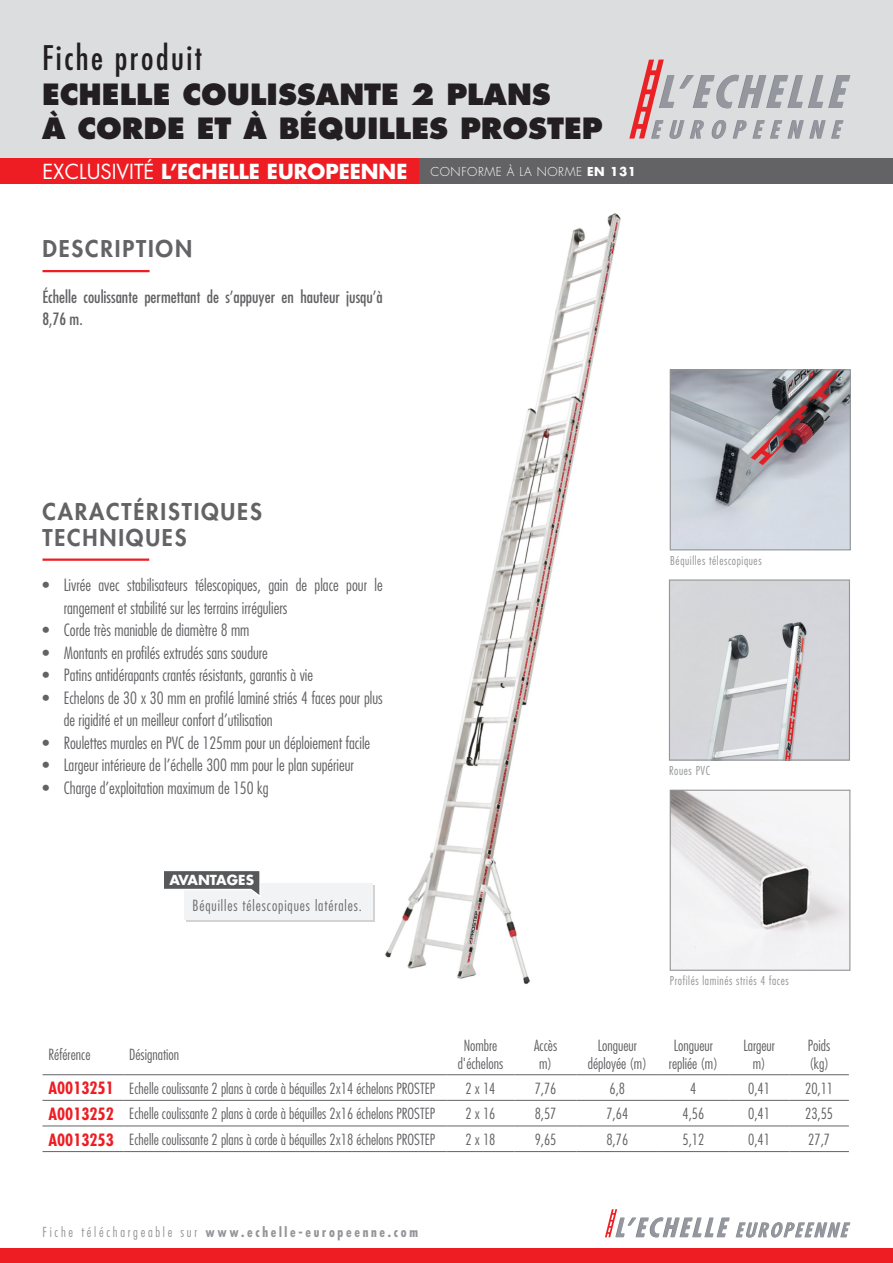
<style>
.page{position:relative;width:893px;height:1263px;background:#fff}
.page>*{position:absolute;margin:0;border:0;box-sizing:border-box;transform-origin:0 0}
.t1{font:condensed 33px "Futura Std";letter-spacing:.075em;color:#231f20}
.Nom_produit{font:800 28.5px "Futura Std";color:#231f20}
.t2{font:800 22.5px/25.5px "Futura Std";letter-spacing:.08em;color:#636366}
.t3{font:700 20.1px "Futura Std";color:#fff}
.t4{font:300 condensed 16.5px "Futura Std";color:#636366}
.Texte_ACCROCHE{font:condensed 16.5px/22.5px "Futura Std";color:#636366}
.Tableau_REFERENCE{font:700 condensed 16.5px "Futura Std";color:#ee1d23}
.Tableau_TEXTE__gauch{font:300 condensed 15px "Futura Std";color:#636366}
.Tableau_TEXTE{font:300 condensed 15px/18px "Futura Std";color:#636366;text-align:center}
.t5{font:300 condensed 15px "Futura Std";letter-spacing:.06em;color:#6c6d70}
.t6{font:700 condensed 13.5px "Futura Std";letter-spacing:.2em;color:#939598}
.t7{font:300 condensed 13.5px "Futura Std";letter-spacing:.2em;color:#939598}
.t8{font:700 13.5px "Futura Std";color:#fff}
.Légende{font:300 condensed 12px "Futura Std";letter-spacing:.05em;color:#939598}
.t9{font:300 12px "Futura Std";letter-spacing:.05em;color:#fff}
.s1{font-weight:400}
.s2{font-weight:700}
</style>
<div class="page">
<img style="left:385px;top:213px;width:236px;height:771px">
<hr style="left:43px;top:558px;width:106px;height:3px;background:#ee1d23">
<hr style="left:43px;top:270px;width:107px;height:2px;background:#ee1d23">
<div style="left:186px;top:885px;width:188px;height:37px;background:#231f20;opacity:.2"></div>
<div style="left:184px;top:883px;width:188px;height:37px;background:#f2f3f4"></div>
<svg style="left:164px;top:871px;width:97px;height:26px"></svg>
<hr style="left:43px;top:1100px;width:80px;height:1px;background:#636366">
<hr style="left:123px;top:1100px;width:323px;height:1px;background:#636366">
<hr style="left:446px;top:1100px;width:68px;height:1px;background:#636366">
<hr style="left:514px;top:1100px;width:63px;height:1px;background:#636366">
<hr style="left:577px;top:1100px;width:81px;height:1px;background:#636366">
<hr style="left:658px;top:1100px;width:71px;height:1px;background:#636366">
<hr style="left:729px;top:1100px;width:60px;height:1px;background:#636366">
<hr style="left:789px;top:1100px;width:60px;height:1px;background:#636366">
<hr style="left:43px;top:1125px;width:80px;height:1px;background:#636366">
<hr style="left:123px;top:1125px;width:323px;height:1px;background:#636366">
<hr style="left:446px;top:1125px;width:68px;height:1px;background:#636366">
<hr style="left:514px;top:1125px;width:63px;height:1px;background:#636366">
<hr style="left:577px;top:1125px;width:81px;height:1px;background:#636366">
<hr style="left:658px;top:1125px;width:71px;height:1px;background:#636366">
<hr style="left:729px;top:1125px;width:60px;height:1px;background:#636366">
<hr style="left:789px;top:1125px;width:60px;height:1px;background:#636366">
<hr style="left:43px;top:1151px;width:80px;height:1px;background:#636366">
<hr style="left:123px;top:1151px;width:323px;height:1px;background:#636366">
<hr style="left:446px;top:1151px;width:68px;height:1px;background:#636366">
<hr style="left:514px;top:1151px;width:63px;height:1px;background:#636366">
<hr style="left:577px;top:1151px;width:81px;height:1px;background:#636366">
<hr style="left:658px;top:1151px;width:71px;height:1px;background:#636366">
<hr style="left:729px;top:1151px;width:60px;height:1px;background:#636366">
<hr style="left:789px;top:1151px;width:60px;height:1px;background:#636366">
<hr style="left:43px;top:1074px;width:80px;height:1px;background:#636366">
<hr style="left:123px;top:1074px;width:323px;height:1px;background:#636366">
<hr style="left:446px;top:1074px;width:68px;height:1px;background:#636366">
<hr style="left:514px;top:1074px;width:63px;height:1px;background:#636366">
<hr style="left:577px;top:1074px;width:81px;height:1px;background:#636366">
<hr style="left:658px;top:1074px;width:71px;height:1px;background:#636366">
<hr style="left:729px;top:1074px;width:60px;height:1px;background:#636366">
<hr style="left:789px;top:1074px;width:60px;height:1px;background:#636366">
<img style="left:672px;top:371px;width:177px;height:177px">
<div style="left:670px;top:369px;width:181px;height:181px;border:1px solid #939598"></div>
<img style="left:671px;top:581px;width:177px;height:178px">
<div style="left:669px;top:579px;width:181px;height:182px;border:1px solid #939598"></div>
<img style="left:672px;top:792px;width:176px;height:177px">
<div style="left:670px;top:790px;width:180px;height:181px;border:1px solid #939598"></div>
<div style="left:0;top:0;width:893px;height:171px;background:#dcdddf"></div>
<div style="left:0;top:1249px;width:893px;height:14px;background:#ee1d23"></div>
<svg style="left:605px;top:1209px;width:245px;height:28px"></svg>
<svg style="left:629px;top:60px;width:221px;height:79px"></svg>
<div style="left:0;top:158px;width:422px;height:26px;background:#ee1d23"></div>
<div style="left:419px;top:158px;width:474px;height:26px;background:#636366"></div>
<p class="t1" style="left:42px;top:38px;width:161px">Fiche produit</p>
<p class="Nom_produit" style="left:42px;top:76px;width:510px">ECHELLE COULISSANTE 2 PLANS</p>
<p class="Nom_produit" style="left:42px;top:110px;width:562px">À CORDE ET À BÉQUILLES PROSTEP</p>
<p class="t3" style="left:43px;top:158px;width:366px"><span class="s1">EXCLUSIVITÉ</span> ’L ECHELLE EUROPEENNE</p>
<p class="t2" style="left:43px;top:236px;width:151px">DESCRIPTION</p>
<p class="Texte_ACCROCHE" style="left:43px;top:285px;width:342px">Échelle coulissante permettant de ’s appuyer en hauteur jusqu à’<br>8,76 .m</p>
<p class="t9" style="left:430px;top:164px;width:207px">CONFORME À LA NORME <span class="s2">EN 131</span></p>
<p class="t2" style="left:43px;top:499px;width:221px">CARACTÉRISTIQUES<br>TECHNIQUES</p>
<p class="t4" style="left:64px;top:575px;width:320px">Livrée avec stabilisateurs télescopiques, gain de place pour le</p>
<p class="t4" style="left:43px;top:575px;width:8px">•</p>
<p class="t4" style="left:43px;top:620px;width:8px">•</p>
<p class="t4" style="left:64px;top:598px;width:225px">rangement et stabilité sur les terrains irréguliers</p>
<p class="t4" style="left:64px;top:620px;width:187px">Corde très maniable de diamètre 8 mm</p>
<p class="t4" style="left:43px;top:643px;width:8px">•</p>
<p class="t4" style="left:64px;top:643px;width:206px">Montants en profilés extrudés sans soudure</p>
<p class="t4" style="left:43px;top:665px;width:8px">•</p>
<p class="t4" style="left:64px;top:665px;width:251px">Patins antidérapants crantés résistants, garantis à vie</p>
<p class="t4" style="left:43px;top:688px;width:8px">•</p>
<p class="t4" style="left:64px;top:688px;width:320px">Echelons de 30 x 30 mm en profilé laminé striés 4 faces pour plus</p>
<p class="t4" style="left:43px;top:733px;width:8px">•</p>
<p class="t4" style="left:64px;top:710px;width:210px">de rigidité unet meilleur confort ’d utilisation</p>
<p class="t4" style="left:64px;top:733px;width:308px">Roulettes murales en PVC de 125mm pour un déploiement facile</p>
<p class="t4" style="left:43px;top:755px;width:8px">•</p>
<p class="t4" style="left:64px;top:755px;width:292px">Largeur intérieure de ’l échelle 300 mm pour le plan supérieur</p>
<p class="t4" style="left:43px;top:778px;width:8px">•</p>
<p class="t4" style="left:64px;top:778px;width:206px">Charge ’d exploitation maximum de 150 kg</p>
<p class="t8" style="left:169px;top:871px;width:86px">AVANTAGES</p>
<p class="t5" style="left:192px;top:897px;width:171px">Béquilles télescopiques latérales.</p>
<p class="Tableau_TEXTE__gauch" style="left:49px;top:1045px;width:43px">Référence</p>
<p class="Tableau_TEXTE__gauch" style="left:129px;top:1045px;width:51px">Désignation</p>
<p class="Tableau_TEXTE" style="left:464px;top:1036px;width:35px">Nombre</p>
<p class="Tableau_TEXTE" style="left:458px;top:1054px;width:47px">'d échelons</p>
<p class="Tableau_TEXTE" style="left:534px;top:1036px;width:25px">Accès</p>
<p class="Tableau_TEXTE" style="left:539px;top:1054px;width:14px">(m</p>
<p class="Tableau_REFERENCE" style="left:49px;top:1078px;width:67px">A0013251</p>
<p class="Tableau_TEXTE__gauch" style="left:129px;top:1079px;width:307px">Echelle coulissante 2 plans à corde à béquilles x2 14 échelons PROSTEP</p>
<p class="Tableau_TEXTE" style="left:465px;top:1079px;width:31px">x2 14</p>
<p class="Tableau_TEXTE" style="left:535px;top:1079px;width:23px">7,76</p>
<p class="Tableau_REFERENCE" style="left:49px;top:1103px;width:67px">A0013252</p>
<p class="Tableau_TEXTE__gauch" style="left:129px;top:1105px;width:307px">Echelle coulissante 2 plans à corde à béquilles x2 16 échelons PROSTEP</p>
<p class="Tableau_TEXTE" style="left:465px;top:1105px;width:31px">x2 16</p>
<p class="Tableau_TEXTE" style="left:535px;top:1105px;width:23px">8,57</p>
<p class="Tableau_REFERENCE" style="left:49px;top:1129px;width:67px">A0013253</p>
<p class="Tableau_TEXTE__gauch" style="left:129px;top:1130px;width:307px">Echelle coulissante 2 plans à corde à béquilles x2 18 échelons PROSTEP</p>
<p class="Tableau_TEXTE" style="left:465px;top:1130px;width:31px">x2 18</p>
<p class="Tableau_TEXTE" style="left:535px;top:1130px;width:23px">9,65</p>
<p class="Légende" style="left:670px;top:554px;width:93px">Béquilles télescopiques</p>
<p class="Légende" style="left:669px;top:764px;width:43px">Roues PVC</p>
<p class="Légende" style="left:670px;top:974px;width:121px">Profilés laminés striés 4 faces</p>
<p class="Tableau_TEXTE" style="left:588px;top:1036px;width:61px">Longueur déployée (m(</p>
<p class="Tableau_TEXTE" style="left:669px;top:1036px;width:50px">Longueur repliée (m(</p>
<p class="Tableau_TEXTE" style="left:743px;top:1036px;width:33px">Largeur</p>
<p class="Tableau_TEXTE" style="left:753px;top:1054px;width:14px">(m</p>
<p class="Tableau_TEXTE" style="left:609px;top:1079px;width:17px">6,8</p>
<p class="Tableau_TEXTE" style="left:690px;top:1079px;width:8px">4</p>
<p class="Tableau_TEXTE" style="left:748px;top:1079px;width:23px">0,41</p>
<p class="Tableau_TEXTE" style="left:606px;top:1105px;width:23px">7,64</p>
<p class="Tableau_TEXTE" style="left:682px;top:1105px;width:23px">4,56</p>
<p class="Tableau_TEXTE" style="left:748px;top:1105px;width:23px">0,41</p>
<p class="Tableau_TEXTE" style="left:606px;top:1130px;width:23px">8,76</p>
<p class="Tableau_TEXTE" style="left:682px;top:1130px;width:23px">5,12</p>
<p class="Tableau_TEXTE" style="left:748px;top:1130px;width:23px">0,41</p>
<p class="Tableau_TEXTE" style="left:808px;top:1036px;width:24px">Poids</p>
<p class="Tableau_TEXTE" style="left:809px;top:1054px;width:21px">(kg(</p>
<p class="Tableau_TEXTE" style="left:805px;top:1079px;width:30px">20,11</p>
<p class="Tableau_TEXTE" style="left:805px;top:1105px;width:30px">23,55</p>
<p class="Tableau_TEXTE" style="left:808px;top:1130px;width:23px">27,7</p>
<p class="t7" style="left:43px;top:1224px;width:32px">Fiche</p>
<p class="t7" style="left:81px;top:1224px;width:92px">téléchargeable</p>
<p class="t7" style="left:181px;top:1224px;width:18px">sur</p>
<p class="t6" style="left:205px;top:1224px;width:214px">www.echelle-europeenne.com</p>
</div>
